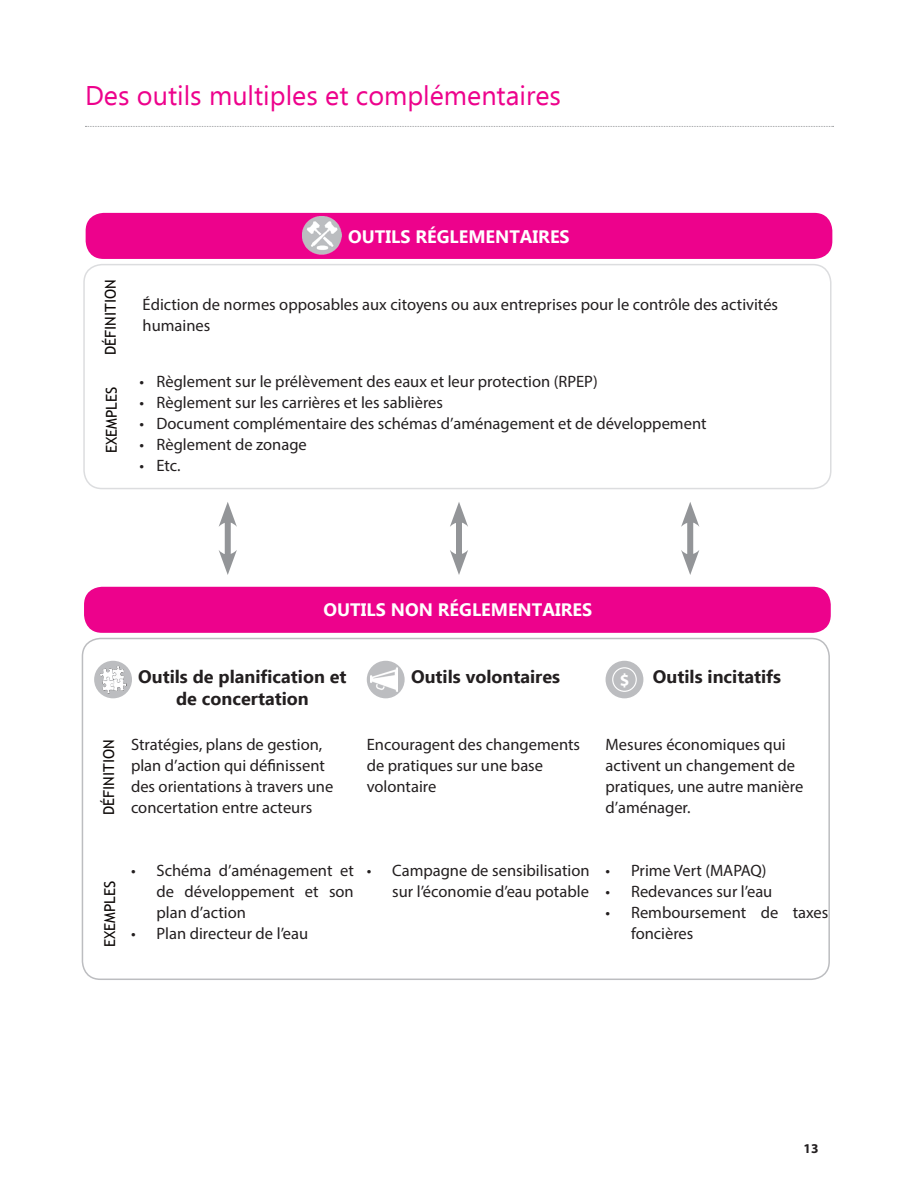
<style>
.page{position:relative;width:918px;height:1188px;background:#fff}
.page>*{position:absolute;margin:0;border:0;box-sizing:border-box;transform-origin:0 0}
.t1{font:27px "Ebrima";color:#ed028c}
.t2{font:700 18px/21.6px "Ebrima";color:#231f20;text-align:center}
.t3{font:700 18px "Ebrima";color:#fff}
.t4{font:700 17.4px "Myriad Pro";color:#fff}
.t5{font:16.5px/21px "Myriad Pro";color:#231f20}
.t6{font:15px "Trebuchet MS";color:#0c0806}
.t7{font:700 13.5px "Myriad Pro";color:#231f20}
</style>
<div class="page">
<div style="left:86px;top:213px;width:746px;height:46px;background:#ed028c;border-radius:18px"></div>
<div style="left:83px;top:264px;width:749px;height:225px;border:2px solid #dcdddf;border-radius:18px"></div>
<svg style="left:85px;top:126px;width:749px;height:1px"></svg>
<div style="left:84px;top:587px;width:747px;height:46px;background:#ed028c;border-radius:18px"></div>
<div style="left:82px;top:638px;width:748px;height:342px;border:2px solid #bcbdc0;border-radius:18px"></div>
<div style="left:225px;top:517px;width:6px;height:43px;background:#939598"></div>
<svg style="left:219px;top:502px;width:18px;height:25px"></svg>
<svg style="left:219px;top:550px;width:18px;height:25px"></svg>
<div style="left:456px;top:517px;width:6px;height:43px;background:#939598"></div>
<svg style="left:450px;top:502px;width:18px;height:25px"></svg>
<svg style="left:450px;top:550px;width:18px;height:25px"></svg>
<div style="left:687px;top:517px;width:6px;height:43px;background:#939598"></div>
<svg style="left:681px;top:502px;width:18px;height:25px"></svg>
<svg style="left:681px;top:550px;width:18px;height:25px"></svg>
<div style="left:367px;top:661px;width:38px;height:37px;background:#bcbdc0;border-radius:50%"></div>
<img style="left:370px;top:666px;width:27px;height:26px">
<div style="left:94px;top:661px;width:38px;height:37px;background:#bcbdc0;border-radius:50%"></div>
<img style="left:99px;top:666px;width:27px;height:27px">
<div style="left:606px;top:661px;width:37px;height:37px;background:#bcbdc0;border-radius:50%"></div>
<div style="left:612px;top:667px;width:25px;height:25px;border:1px solid #fff;border-radius:50%"></div>
<img style="left:303px;top:217px;width:38px;height:38px">
<h1 class="t1" style="left:85px;top:76px;width:477px">Des outils multiples et complémentaires</h1>
<p class="t6" style="left:101px;top:355px;width:77px;rotate:-90deg">DÉFINITION</p>
<p class="t6" style="left:102px;top:453px;width:68px;rotate:-90deg">EXEMPLES</p>
<p class="t3" style="left:348px;top:223px;width:223px">OUTILS RÉGLEMENTAIRES</p>
<p class="t5" style="left:143px;top:294px;width:637px">Édiction de normes opposables aux citoyens ou aux entreprises pour le contrôle des activités humaines</p>
<p class="t5" style="left:139px;top:370px;width:460px">• Règlement sur le prélèvement des eaux et leur protection (RPEP)</p>
<p class="t5" style="left:139px;top:391px;width:305px">• Règlement sur les carrières et les sablières</p>
<p class="t5" style="left:139px;top:412px;width:569px">• Document complémentaire des schémas d’aménagement et de développement</p>
<p class="t5" style="left:139px;top:433px;width:169px">• Règlement de zonage</p>
<p class="t5" style="left:139px;top:454px;width:43px">• Etc.</p>
<p class="t3" style="left:324px;top:597px;width:270px">OUTILS NON RÉGLEMENTAIRES</p>
<p class="t6" style="left:99px;top:815px;width:77px;rotate:-90deg">DÉFINITION</p>
<p class="t2" style="left:138px;top:665px;width:210px">Outils de planification et de concertation</p>
<p class="t5" style="left:131px;top:734px;width:204px">Stratégies, plans de gestion, plan d’action qui définissent des orientations à travers une concertation entre acteurs</p>
<p class="t2" style="left:411px;top:665px;width:151px">Outils volontaires</p>
<p class="t5" style="left:367px;top:734px;width:215px">Encouragent des changements de pratiques sur une base volontaire</p>
<p class="t4" style="left:620px;top:669px;width:11px">$</p>
<p class="t2" style="left:653px;top:665px;width:130px">Outils incitatifs</p>
<p class="t5" style="left:606px;top:734px;width:199px">Mesures économiques qui activent un changement de pratiques, une autre manière d’aménager.</p>
<p class="t6" style="left:100px;top:947px;width:68px;rotate:-90deg">EXEMPLES</p>
<p class="t5" style="left:157px;top:860px;width:199px;text-align:justify;text-indent:-26px">• Schéma d’aménagement et de développement et son plan d’action</p>
<p class="t5" style="left:131px;top:923px;width:179px">• Plan directeur de l’eau</p>
<p class="t5" style="left:367px;top:860px;width:224px;text-align:right">• Campagne de sensibilisation sur l’économie d’eau potable</p>
<p class="t5" style="left:606px;top:860px;width:163px">• Prime Vert (MAPAQ)</p>
<p class="t5" style="left:606px;top:881px;width:168px">• Redevances sur l’eau</p>
<p class="t5" style="left:631px;top:902px;width:199px;text-indent:-26px">• Remboursement de taxes foncières</p>
<p class="t7" style="left:804px;top:1139px;width:16px">13</p>
</div>
